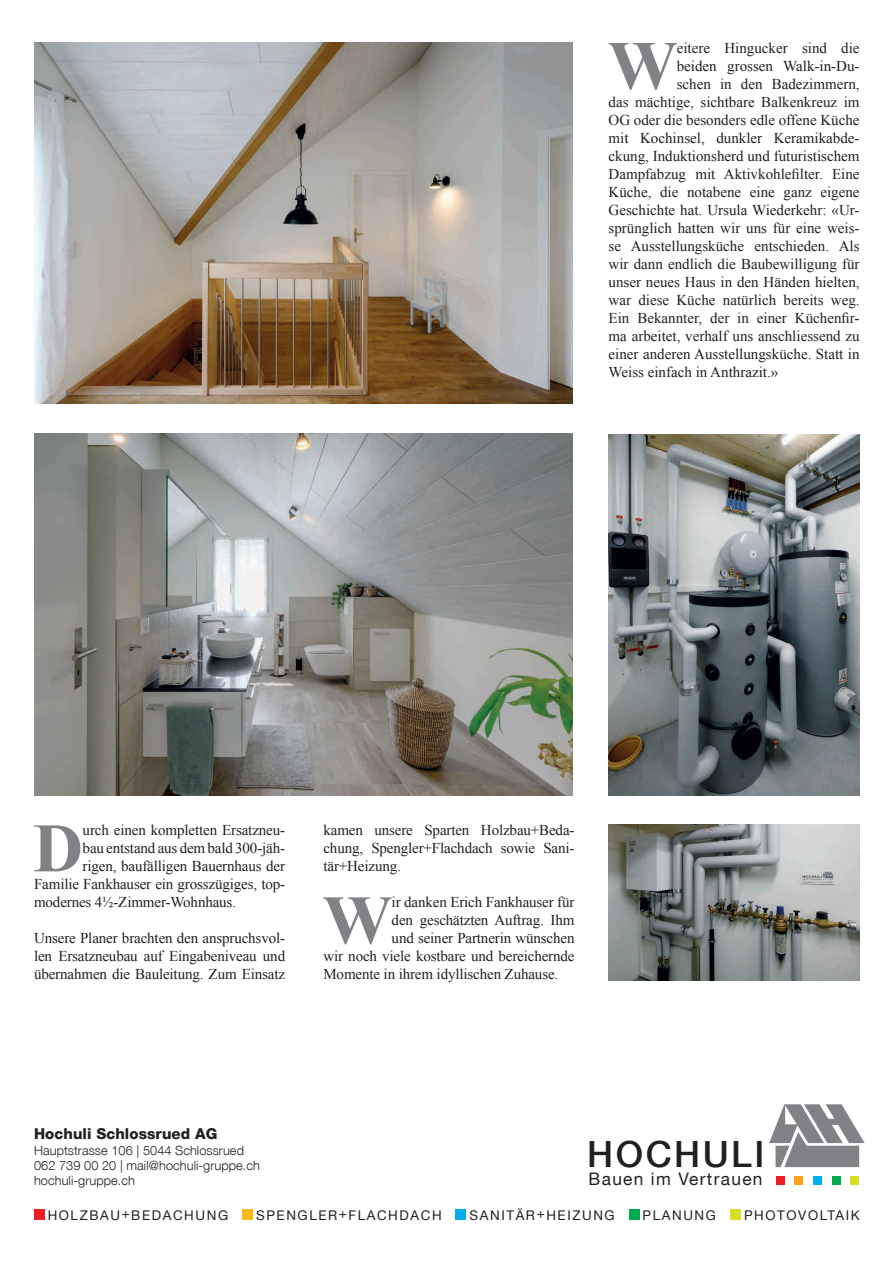
<style>
.page{position:relative;width:893px;height:1262px;background:#fff}
.page>*{position:absolute;margin:0;border:0;box-sizing:border-box;transform-origin:0 0}
.t1{font:700 69.3px "Times New Roman";color:#808285}
.t2{font:36.15px "Helvetica Neue LT Medium 3";letter-spacing:.065em;color:#231f20}
.t3{font:17.25px "Helvetica Neue LT Regular 4";letter-spacing:.075em;color:#231f20}
.t4{font:15px/18px "Times New Roman";color:#231f20;text-align:justify}
.t5{font:15px "Helvetica Neue LT Black 10";letter-spacing:.005em;color:#231f20}
.t6{font:13.35px "Helvetica Neue LT Regular 4";letter-spacing:.12em;color:#231f20}
.t7{font:12.75px/15.3px "Helvetica Neue LT Light 3";letter-spacing:.005em;color:#231f20}
</style>
<div class="page">
<div style="left:34px;top:1210px;width:10px;height:10px;background:#ee1d23"></div>
<svg style="left:769px;top:1104px;width:95px;height:63px"></svg>
<div style="left:775px;top:1176px;width:9px;height:9px;background:#ee1d23"></div>
<div style="left:850px;top:1176px;width:9px;height:9px;background:#d6df21"></div>
<div style="left:831px;top:1176px;width:9px;height:9px;background:#00ab4d"></div>
<div style="left:794px;top:1176px;width:8px;height:9px;background:#f9a51b"></div>
<div style="left:812px;top:1176px;width:9px;height:9px;background:#00aeef"></div>
<div style="left:242px;top:1210px;width:10px;height:10px;background:#fcb814"></div>
<div style="left:455px;top:1210px;width:10px;height:10px;background:#00aeef"></div>
<div style="left:628px;top:1210px;width:10px;height:10px;background:#00ab4d"></div>
<div style="left:730px;top:1210px;width:10px;height:10px;background:#d6df21"></div>
<img style="left:34px;top:43px;width:538px;height:361px">
<img style="left:34px;top:434px;width:538px;height:361px">
<img style="left:608px;top:825px;width:251px;height:155px">
<img style="left:608px;top:434px;width:251px;height:362px">
<h1 class="t1" style="left:607px;top:18px;width:71px">W</h1>
<p class="t4" style="left:676px;top:39px;width:184px">eitere Hingucker sind die</p>
<p class="t4" style="left:676px;top:57px;width:184px">beiden grossen Walk-in-Du-</p>
<p class="t4" style="left:676px;top:75px;width:184px">schen in den Badezimmern,</p>
<p class="t4" style="left:608px;top:93px;width:252px">das mächtige, sichtbare Balkenkreuz im</p>
<p class="t4" style="left:608px;top:111px;width:252px">OG oder die besonders edle offene Küche</p>
<p class="t4" style="left:608px;top:129px;width:252px">mit Kochinsel, dunkler Keramikabde-</p>
<p class="t4" style="left:608px;top:147px;width:252px">ckung, Induktionsherd und futuristischem</p>
<p class="t4" style="left:608px;top:165px;width:252px">Dampfabzug mit Aktivkohlefilter. Eine</p>
<p class="t4" style="left:608px;top:183px;width:252px">Küche, die notabene eine ganz eigene</p>
<p class="t4" style="left:608px;top:201px;width:252px">Geschichte hat. Ursula Wiederkehr: «Ur-</p>
<p class="t4" style="left:608px;top:219px;width:252px">sprünglich hatten wir uns für eine weis-</p>
<p class="t4" style="left:608px;top:237px;width:252px">se Ausstellungsküche entschieden. Als</p>
<p class="t4" style="left:608px;top:255px;width:252px">wir dann endlich die Baubewilligung für</p>
<p class="t4" style="left:608px;top:273px;width:252px">unser neues Haus in den Händen hielten,</p>
<p class="t4" style="left:608px;top:291px;width:252px">war diese Küche natürlich bereits weg.</p>
<p class="t4" style="left:608px;top:309px;width:252px">Ein Bekannter, der in einer Küchenfir-</p>
<p class="t4" style="left:608px;top:327px;width:252px">ma arbeitet, verhalf uns anschliessend zu</p>
<p class="t4" style="left:608px;top:345px;width:252px">einer anderen Ausstellungsküche. Statt in</p>
<p class="t4" style="left:608px;top:363px;width:171px">Weiss einfach in Anthrazit.»</p>
<h1 class="t1" style="left:33px;top:800px;width:52px">D</h1>
<p class="t4" style="left:83px;top:821px;width:204px">urch einen kompletten Ersatzneu-</p>
<p class="t4" style="left:83px;top:839px;width:204px">bau entstand aus dem bald 300-jäh-</p>
<p class="t4" style="left:83px;top:857px;width:204px">rigen, baufälligen Bauernhaus der</p>
<p class="t4" style="left:34px;top:875px;width:252px">Familie Fankhauser ein grosszügiges, top-</p>
<p class="t4" style="left:34px;top:893px;width:203px">modernes 4½-Zimmer-Wohnhaus.</p>
<p class="t4" style="left:34px;top:929px;width:252px">Unsere Planer brachten den anspruchsvol&shy;len Ersatzneubau auf Eingabeniveau und übernahmen die Bauleitung. Zum Einsatz</p>
<p class="t4" style="left:323px;top:821px;width:252px">kamen unsere Sparten Holzbau+Beda&shy;chung, Spengler+Flachdach sowie Sani&shy;tär+Heizung.</p>
<h1 class="t1" style="left:323px;top:872px;width:71px">W</h1>
<p class="t4" style="left:391px;top:893px;width:184px">ir danken Erich Fankhauser für</p>
<p class="t4" style="left:391px;top:911px;width:184px">den geschätzten Auftrag. Ihm</p>
<p class="t4" style="left:391px;top:929px;width:184px">und seiner Partnerin wünschen</p>
<p class="t4" style="left:323px;top:947px;width:252px">wir noch viele kostbare und bereichernde</p>
<p class="t4" style="left:323px;top:965px;width:236px">Momente in ihrem idyllischen Zuhause.</p>
<p class="t5" style="left:34px;top:1127px;width:185px">Hochuli Schlossrued AG</p>
<p class="t7" style="left:34px;top:1142px;width:227px">Hauptstrasse 106 | 5044 Schlossrued<br>062 739 00 20 | mail@hochuli-gruppe.ch hochuli-gruppe.ch</p>
<h2 class="t2" style="left:587px;top:1138px;width:178px">HOCHULI</h2>
<p class="t3" style="left:588px;top:1171px;width:175px">Bauen im Vertrauen</p>
<p class="t6" style="left:48px;top:1209px;width:182px">HOLZBAU+BEDACHUNG</p>
<p class="t6" style="left:256px;top:1209px;width:187px">SPENGLER+FLACHDACH</p>
<p class="t6" style="left:469px;top:1209px;width:147px">SANITÄR+HEIZUNG</p>
<p class="t6" style="left:642px;top:1209px;width:75px">PLANUNG</p>
<p class="t6" style="left:743px;top:1209px;width:117px">PHOTOVOLTAIK</p>
</div>
